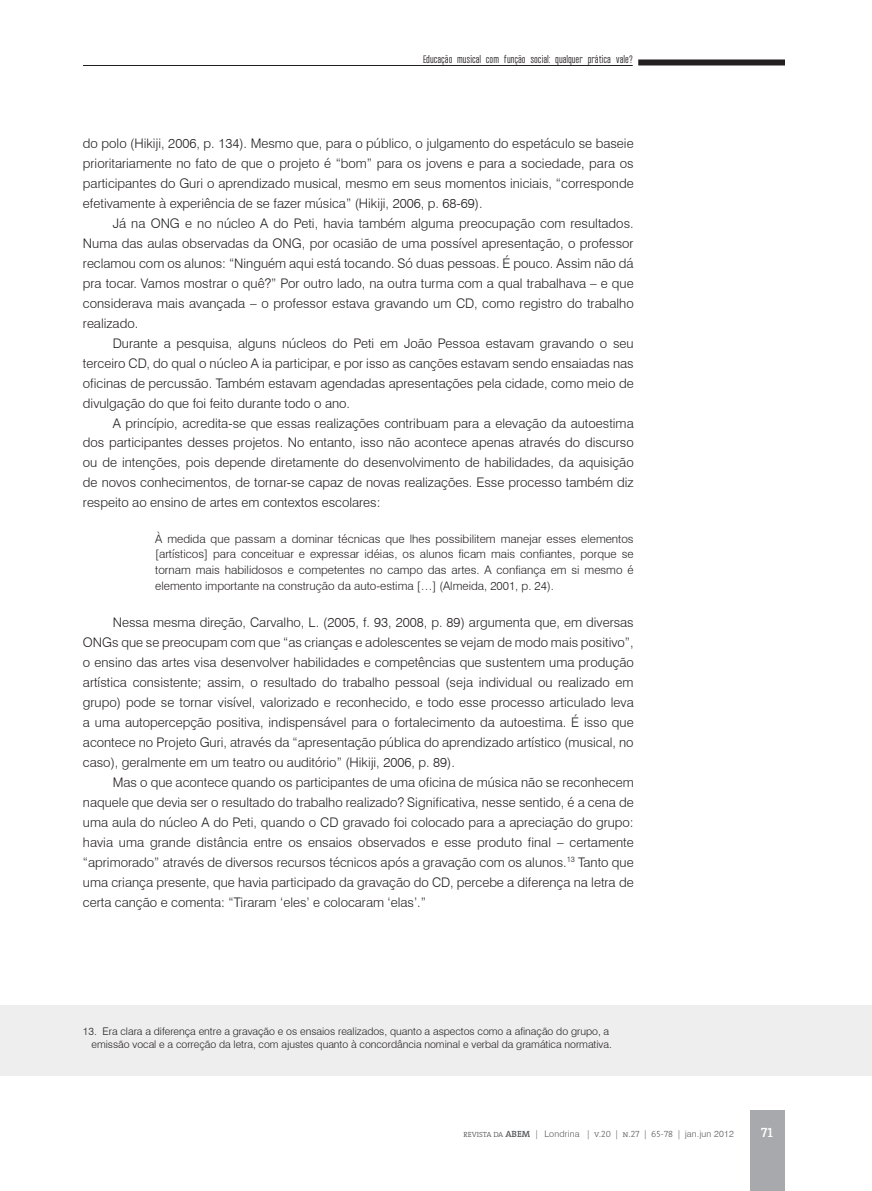
<style>
.page{position:relative;width:872px;height:1191px;background:#fff}
.page>*{position:absolute;margin:0;border:0;box-sizing:border-box;transform-origin:0 0}
.t1{font:13.5px "The Serif Semi Bold Caps";color:#fff}
.t2{font:300 13.2px/20px "Swiss 721 BT";color:#231f20;text-align:justify}
.t3{font:300 11.7px/15.8px "Swiss 721 BT";color:#231f20;text-align:justify}
.t4{font:300 10.5px/13.5px "Swiss 721 BT";color:#231f20;text-align:right}
.t5{font:9px "Wearetrippin Short";color:#231f20}
.t6{font:300 9px "Swiss 721 BT";letter-spacing:.02em;color:#57585a}
.s1{font-family:"The Serif";font-size:7.5px}
.s2{font-family:"The Serif";font-weight:600}
.s3{font-family:"The Serif Light Caps";font-weight:400}
</style>
<div class="page">
<hr style="left:83px;top:65px;width:549px;height:1px;background:#231f20">
<div style="left:749px;top:1110px;width:35px;height:81px;background:#a8a9ad"></div>
<div style="left:638px;top:59px;width:147px;height:6px;background:#231f20"></div>
<div style="left:0;top:1005px;width:872px;height:71px;background:#eeeeef"></div>
<p class="t5" style="left:423px;top:53px;width:211px">Educação musical com função social: qualquer prática vale?</p>
<p class="t2" style="left:83px;top:133px;width:552px">do polo (Hikiji, 2006, p. 134). Mesmo que, para o público, o julgamento do espetáculo se baseie prioritariamente no fato de que o projeto é “bom” para os jovens e para a sociedade, para os participantes do Guri o aprendizado musical, mesmo em seus momentos iniciais, “corresponde efetivamente à experiência de se fazer música” (Hikiji, 2006, p. 68-69).</p>
<p class="t2" style="left:83px;top:213px;width:552px;text-indent:30px">Já na ONG e no núcleo A do Peti, havia também alguma preocupação com resultados.<br>Numa das aulas observadas da ONG, por ocasião de uma possível apresentação, o professor reclamou com os alunos: “Ninguém aqui está tocando. Só duas pessoas. É pouco. Assim não dá pra tocar. Vamos mostrar o quê?” Por outro lado, na outra turma com a qual trabalhava – e que considerava mais avançada – o professor estava gravando um CD, como registro do trabalho realizado.</p>
<p class="t2" style="left:83px;top:333px;width:552px;text-indent:30px">Durante a pesquisa, alguns núcleos do Peti em João Pessoa estavam gravando o seu terceiro CD, do qual o núcleo A ia participar, e por isso as canções estavam sendo ensaiadas nas oficinas de percussão. Também estavam agendadas apresentações pela cidade, como meio de divulgação do que foi feito durante todo o ano.</p>
<p class="t2" style="left:83px;top:413px;width:552px;text-indent:30px">A princípio, acredita-se que essas realizações contribuam para a elevação da autoestima dos participantes desses projetos. No entanto, isso não acontece apenas através do discurso ou de intenções, pois depende diretamente do desenvolvimento de habilidades, da aquisição de novos conhecimentos, de tornar-se capaz de novas realizações. Esse processo também diz respeito ao ensino de artes em contextos escolares:</p>
<p class="t3" style="left:155px;top:530px;width:480px">À medida que passam a dominar técnicas que lhes possibilitem manejar esses elementos [artísticos] para conceituar e expressar idéias, os alunos ficam mais confiantes, porque se tornam mais habilidosos e competentes no campo das artes. A confiança em si mesmo é elemento importante na construção da auto-estima […] (Almeida, 2001, p. 24).</p>
<p class="t2" style="left:83px;top:612px;width:552px;text-indent:30px">Nessa mesma direção, Carvalho, L. (2005, f. 93, 2008, p. 89) argumenta que, em diversas ONGs que se preocupam com que “as crianças e adolescentes se vejam de modo mais positivo”, o ensino das artes visa desenvolver habilidades e competências que sustentem uma produção artística consistente; assim, o resultado do trabalho pessoal (seja individual ou realizado em grupo) pode se tornar visível, valorizado e reconhecido, e todo esse processo articulado leva a uma autopercepção positiva, indispensável para o fortalecimento da autoestima. É isso que acontece no Projeto Guri, através da “apresentação pública do aprendizado artístico (musical, no caso), geralmente em um teatro ou auditório” (Hikiji, 2006, p. 89).</p>
<p class="t2" style="left:83px;top:772px;width:552px;text-indent:30px">Mas o que acontece quando os participantes de uma oficina de música não se reconhecem naquele que devia ser o resultado do trabalho realizado? Significativa, nesse sentido, é a cena de uma aula do núcleo A do Peti, quando o CD gravado foi colocado para a apreciação do grupo: havia uma grande distância entre os ensaios observados e esse produto final – certamente “aprimorado” através de diversos recursos técnicos após a gravação com os alunos.<sup>13</sup> Tanto que uma criança presente, que havia participado da gravação do CD, percebe a diferença na letra de certa canção e comenta: “Tiraram ‘eles’ e colocaram ‘elas’.”</p>
<p class="t4" style="left:83px;top:1024px;width:530px">13. Era clara a diferença entre a gravação e os ensaios realizados, quanto a aspectos como a afinação do grupo, a emissão vocal e a correção da letra, com ajustes quanto à concordância nominal e verbal da gramática normativa.</p>
<p class="t6" style="left:463px;top:1128px;width:272px"><span class="s1">REVISTA DA</span> <span class="s2">ABEM</span> | Londrina <span class="s3">| v.20 | n.27 | 65-78 |</span> jan.jun 2012</p>
<p class="t1" style="left:761px;top:1121px;width:13px">71</p>
</div>
